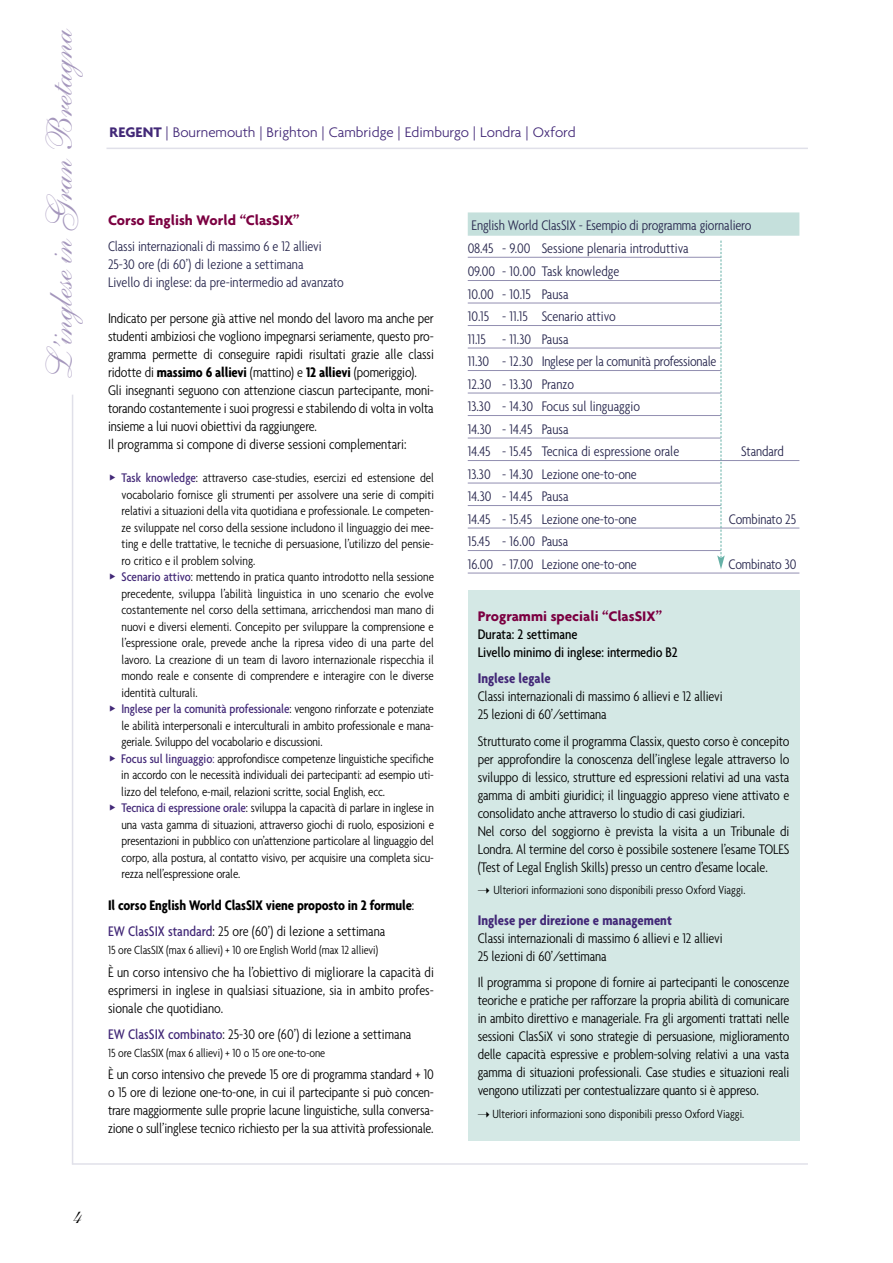
<style>
.page{position:relative;width:893px;height:1263px;background:#fff}
.page>*{position:absolute;margin:0;border:0;box-sizing:border-box;transform-origin:0 0}
.t1{font:36px "Shelley Allegro Script";color:#a496bc}
.t2{font:24px "Shelley Allegro Script";color:#000}
.t3{font:300 condensed 15px/18px "Agenda";letter-spacing:-.01em;color:#000}
.t4{font:300 condensed 15px/22.6px "Agenda";letter-spacing:-.005em;color:#27264d}
.t5{font:700 condensed 15px/26.5px "Agenda";letter-spacing:-.01em;color:#000}
.t6{font:300 15px "Agenda";color:#422877}
.t7{font:700 15px "Agenda";color:#7b0041}
.t8{font:500 condensed 15px/18px "Agenda";letter-spacing:-.01em;color:#000}
.t9{font:700 condensed 15px "Agenda";color:#422877}
.t10{font:300 condensed 13.5px/16.5px "Agenda";letter-spacing:-.01em;color:#000;text-align:justify}
.t11{font:300 condensed 12.75px "Agenda";color:#000}
.s1{font-weight:700}
.s2{color:#422877}
.s3{font-weight:500;color:#422877}
.s4{font-weight:300}
</style>
<div class="page">
<hr style="left:106px;top:148px;width:702px;height:1px;background:#e0e0e9">
<hr style="left:72px;top:1163px;width:736px;height:2px;background:#e0e0e9">
<hr style="left:72px;top:395px;width:1px;height:769px;background:#e0e0e9">
<div style="left:468px;top:212px;width:331px;height:24px;background:#c5e0dc"></div>
<hr style="left:468px;top:257px;width:253px;height:1px;background:#928fb1">
<hr style="left:468px;top:280px;width:253px;height:1px;background:#928fb1">
<hr style="left:468px;top:303px;width:253px;height:1px;background:#928fb1">
<hr style="left:468px;top:325px;width:253px;height:1px;background:#928fb1">
<hr style="left:468px;top:348px;width:253px;height:1px;background:#928fb1">
<hr style="left:468px;top:370px;width:253px;height:1px;background:#928fb1">
<hr style="left:468px;top:393px;width:253px;height:1px;background:#928fb1">
<hr style="left:468px;top:415px;width:253px;height:1px;background:#928fb1">
<hr style="left:468px;top:438px;width:253px;height:1px;background:#928fb1">
<hr style="left:468px;top:460px;width:331px;height:1px;background:#928fb1">
<hr style="left:468px;top:483px;width:253px;height:1px;background:#928fb1">
<hr style="left:468px;top:505px;width:253px;height:1px;background:#928fb1">
<hr style="left:468px;top:528px;width:331px;height:1px;background:#928fb1">
<hr style="left:468px;top:550px;width:253px;height:1px;background:#928fb1">
<hr style="left:468px;top:573px;width:331px;height:1px;background:#928fb1">
<div style="left:468px;top:591px;width:331px;height:550px;background:#d4e8e5"></div>
<svg style="left:717px;top:241px;width:8px;height:328px"></svg>
<h1 class="t1" style="left:50px;top:384px;width:357px;rotate:-90deg">L’inglesein Gran B retagna</h1>
<p class="t6" style="left:110px;top:126px;width:468px"><span class="s1">REGENT</span> | Bournemouth | Brighton | Cambridge | Edimburgo | Londra | Oxford</p>
<p class="t7" style="left:108px;top:214px;width:193px">Corso English World “ClasSIX”</p>
<p class="t4" style="left:108px;top:239px;width:237px;line-height:18px">Classi internazionali di massimo 6 e 12 allievi<br>25-30 ore (di 60’) di lezione a settimana<br>Livello di inglese: da pre-intermedio ad avanzato</p>
<p class="t3" style="left:108px;top:311px;width:327px">Indicato per persone già attive nel mondo del lavoro ma anche per studenti ambiziosi che vogliono impegnarsi seriamente, questo pro&shy;gramma permette di conseguire rapidi risultati grazie alle classi ridotte di <span class="s1">massimo 6 allievi</span> (mattino) e <span class="s1">12 allievi</span> (pomeriggio).<br>Gli insegnanti seguono con attenzione ciascun partecipante, moni&shy;torando costantemente i suoi progressi e stabilendo di volta in volta insieme a lui nuovi obiettivi da raggiungere.<br>Il programma si compone di diverse sessioni complementari:</p>
<p class="t10" style="left:122px;top:471px;width:314px;text-indent:-13px"><span class="s2">◆</span> <span class="s3">Task knowledge</span>: attraverso case-studies, esercizi ed estensione del vocabolario fornisce gli strumenti per assolvere una serie di compiti relativi a situazioni della vita quotidiana e professionale. Le competen&shy;ze sviluppate nel corso della sessione includono il linguaggio dei mee&shy;ting e delle trattative, le tecniche di persuasione, l’utilizzo del pensie&shy;ro critico e il problem solving.</p>
<p class="t10" style="left:122px;top:570px;width:314px;text-indent:-13px"><span class="s2">◆</span> <span class="s3">Scenario attivo</span>: mettendo in pratica quanto introdotto nella sessione precedente, sviluppa l’abilità linguistica in uno scenario che evolve costantemente nel corso della settimana, arricchendosi man mano di nuovi e diversi elementi. Concepito per sviluppare la comprensione e l’espressione orale, prevede anche la ripresa video di una parte del lavoro. La creazione di un team di lavoro internazionale rispecchia il mondo reale e consente di comprendere e interagire con le diverse identità culturali.</p>
<p class="t10" style="left:122px;top:702px;width:314px;text-indent:-13px"><span class="s2">◆</span> <span class="s3">Inglese per la comunità professionale</span>: vengono rinforzate e potenziate le abilità interpersonali e interculturali in ambito professionale e mana&shy;geriale. Sviluppo del vocabolario e discussioni.</p>
<p class="t10" style="left:121px;top:751px;width:314px;text-indent:-13px"><span class="s2">◆</span> <span class="s3">Focus sul linguaggio</span><span class="s2">:</span> approfondisce competenze linguistiche specifiche in accordo con le necessità individuali dei partecipanti: ad esempio uti&shy;lizzo del telefono, e-mail, relazioni scritte, social English, ecc.</p>
<p class="t10" style="left:122px;top:801px;width:314px;text-indent:-14px"><span class="s2">◆</span> <span class="s3">Tecnica di espressione orale</span>: sviluppa la capacità di parlare in inglese in una vasta gamma di situazioni, attraverso giochi di ruolo, esposizioni e presentazioni in pubblico con un’attenzione particolare al linguaggio del corpo, alla postura, al contatto visivo, per acquisire una completa sicu&shy;rezza nell’espressione orale.</p>
<p class="t5" style="left:108px;top:893px;width:308px">Il corso English World ClasSIX viene proposto in 2 formule<span class="s4">:<br></span><span class="s3">EW ClasSIX standard</span><span class="s4">: 25 ore (60’) di lezione a settimana</span></p>
<p class="t11" style="left:108px;top:945px;width:272px">15 ore ClasSIX (max 6 allievi) + 10 ore English World (max 12 allievi)</p>
<p class="t3" style="left:108px;top:964px;width:327px;text-align:justify">È un corso intensivo che ha l’obiettivo di migliorare la capacità di esprimersi in inglese in qualsiasi situazione, sia in ambito profes&shy;sionale che quotidiano.</p>
<p class="t3" style="left:108px;top:1026px;width:305px"><span class="s3">EW ClasSIX combinato</span>: 25-30 ore (60’) di lezione a settimana</p>
<p class="t11" style="left:108px;top:1048px;width:219px">15 ore ClasSIX (max 6 allievi) + 10 o 15 ore one-to-one</p>
<p class="t3" style="left:108px;top:1067px;width:327px;text-align:justify">È un corso intensivo che prevede 15 ore di programma standard + 10 o 15 ore di lezione one-to-one, in cui il partecipante si può concen&shy;trare maggiormente sulle proprie lacune linguistiche, sulla conversa&shy;zione o sull’inglese tecnico richiesto per la sua attività professionale.</p>
<p class="t4" style="left:468px;top:215px;width:285px">English World ClasSIX - Esempio di programma giornaliero 08.45 - 9.00 Sessione plenaria introduttiva<br>09.00 - 10.00 Task knowledge<br>10.00 - 10.15 Pausa<br>10.15 - 11.15 Scenario attivo<br>11.15 - 11.30 Pausa<br>11.30 - 12.30 Inglese per la comunità professionale<br>12.30 - 13.30 Pranzo<br>13.30 - 14.30 Focus sul linguaggio<br>14.30 - 14.45 Pausa<br>14.45 - 15.45 Tecnica di espressione orale</p>
<p class="t4" style="left:741px;top:441px;width:44px">Standard</p>
<p class="t4" style="left:468px;top:464px;width:171px">13.30 - 14.30 Lezione one-to-one<br>14.30 - 14.45 Pausa<br>14.45 - 15.45 Lezione one-to-one</p>
<p class="t4" style="left:468px;top:531px;width:171px">15.45 - 16.00 Pausa<br>16.00 - 17.00 Lezione one-to-one</p>
<p class="t4" style="left:729px;top:509px;width:69px">Combinato 25</p>
<p class="t4" style="left:729px;top:554px;width:69px">Combinato 30</p>
<p class="t7" style="left:478px;top:610px;width:186px">Programmi speciali “ClasSIX”</p>
<p class="t8" style="left:478px;top:626px;width:201px">Durata: 2 settimane<br>Livello minimo di inglese: intermedio B2</p>
<p class="t9" style="left:478px;top:673px;width:74px">Inglese legale</p>
<p class="t3" style="left:478px;top:689px;width:246px">Classi internazionali di massimo 6 allievi e 12 allievi<br>25 lezioni di 60’/settimana</p>
<p class="t3" style="left:478px;top:733px;width:313px">Strutturato come il programma Classix, questo corso è concepito per approfondire la conoscenza dell’inglese legale attraverso lo sviluppo di lessico, strutture ed espressioni relativi ad una vasta gamma di ambiti giuridici; il linguaggio appreso viene attivato e consolidato anche attraverso lo studio di casi giudiziari.<br>Nel corso del soggiorno è prevista la visita a un Tribunale di Londra. Al termine del corso è possibile sostenere l’esame TOLES (Test of Legal English Skills) presso un centro d’esame locale.</p>
<p class="t11" style="left:478px;top:885px;width:269px">➝ Ulteriori informazioni sono disponibili presso Oxford Viaggi.</p>
<p class="t9" style="left:478px;top:915px;width:196px">Inglese per direzione e management</p>
<p class="t3" style="left:478px;top:930px;width:246px">Classi internazionali di massimo 6 allievi e 12 allievi<br>25 lezioni di 60’/settimana</p>
<p class="t3" style="left:478px;top:975px;width:313px;text-align:justify">Il programma si propone di fornire ai partecipanti le conoscenze teoriche e pratiche per rafforzare la propria abilità di comunicare in ambito direttivo e manageriale. Fra gli argomenti trattati nelle sessioni ClasSiX vi sono strategie di persuasione, miglioramento delle capacità espressive e problem-solving relativi a una vasta gamma di situazioni professionali. Case studies e situazioni reali vengono utilizzati per contestualizzare quanto si è appreso.</p>
<p class="t11" style="left:478px;top:1109px;width:268px">➝ Ulteriori informazioni sono disponibili presso Oxford Viaggi.</p>
<h2 class="t2" style="left:69px;top:1209px;width:11px">4</h2>
</div>
